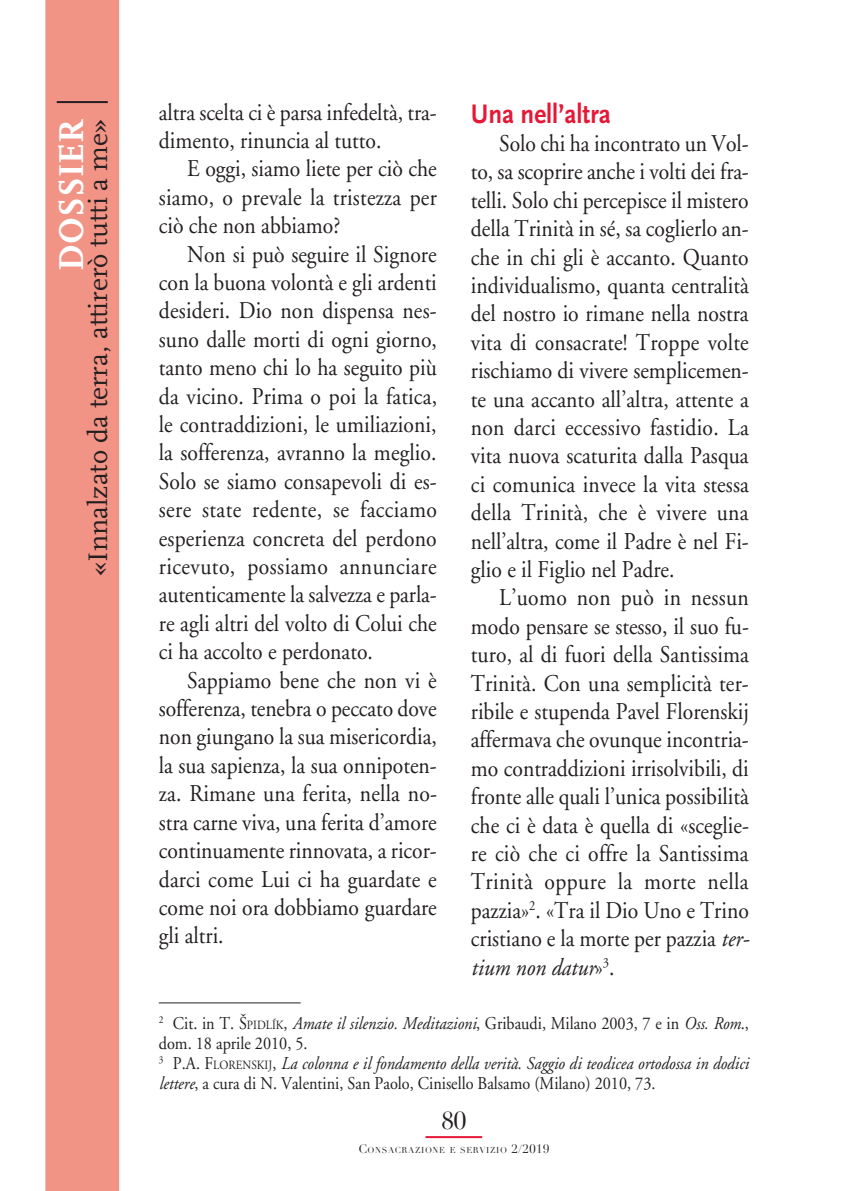
<style>
.page{position:relative;width:851px;height:1191px;background:#fff}
.page>*{position:absolute;margin:0;border:0;box-sizing:border-box;transform-origin:0 0}
.t1{font:700 36px "FF Scala";color:#fff}
.t2{font:28px "FF Scala";color:#231f20}
.t3{font:700 28px "Scala Sans";color:#e51836;scale:.9 1}
.t4{font:24px/28.4px "Adobe Garamond";color:#231f20;text-align:justify;scale:.9 1}
.t5{font:24px "Didot";color:#231f20}
.t6{font:18px/20px "Adobe Garamond";color:#231f20;scale:.9 1}
.t7{font:8.4px "Didot";letter-spacing:.07em;color:#231f20}
.s1{font-style:italic}
.s2{font-style:inherit}
.s3{font-size:12.6px}
.s4{font-size:12px}
</style>
<div class="page">
<div style="left:45px;top:0;width:74px;height:1191px;background:#f19385"></div>
<hr style="left:425px;top:1136px;width:57px;height:2px;background:#e51836">
<hr style="left:57px;top:101px;width:51px;height:2px;background:#231f20">
<hr style="left:159px;top:1002px;width:141px;height:1px;background:#231f20">
<h1 class="t1" style="left:51px;top:271px;width:153px;rotate:-90deg">DOSSIER</h1>
<p class="t2" style="left:83px;top:575px;width:458px;rotate:-90deg">«Innalzato da terra, attirerò tutti a me»</p>
<p class="t3" style="left:471px;top:98px;width:157px">Una nell’altra</p>
<p class="t4" style="left:471px;top:130px;width:310px;text-indent:28px">Solo chi ha incontrato un Vol&shy;to, sa scoprire anche i volti dei fra&shy;telli. Solo chi percepisce il mistero della Trinità in sé, sa coglierlo an&shy;che in chi gli è accanto. Quanto individualismo, quanta centralità del nostro io rimane nella nostra vita di consacrate! Troppe volte rischiamo di vivere semplicemen&shy;te una accanto all’altra, attente a non darci eccessivo fastidio. La vita nuova scaturita dalla Pasqua ci comunica invece la vita stessa della Trinità, che è vivere una nell’altra, come il Padre è nel Fi&shy;glio e il Figlio nel Padre.</p>
<p class="t4" style="left:471px;top:584px;width:311px;text-indent:28px">L’uomo non può in nessun modo pensare se stesso, il suo fu&shy;turo, al di fuori della Santissima Trinità. Con una semplicità ter&shy;ribile e stupenda Pavel Florenskij affermava che ovunque incontria&shy;mo contraddizioni irrisolvibili, di fronte alle quali l’unica possibilità che ci è data è quella di «sceglie&shy;re ciò che ci offre la Santissima Trinità oppure la morte nella pazzia»<sup>2</sup>. «Tra il Dio Uno e Trino cristiano e la morte per pazzia <span class="s1">ter&shy;tium non datur</span>»<sup>3</sup>.</p>
<p class="t6" style="left:159px;top:1013px;width:657px"><sup>2</sup> Cit. in <span class="s2">T. Š</span><span class="s3">PIDLÍK</span>, <span class="s1">Amate il silenzio. Meditazioni</span>, Gribaudi, Milano 2003, 7 e in <span class="s1">Oss. Rom</span>., dom. 18 aprile 2010, 5.<br><sup>3</sup> <span class="s2">P.A. F</span><span class="s3">LORENSKIJ</span>, <span class="s1">La colonna e il fondamento della verità. Saggio di teodicea ortodossa in dodici lettere</span>, a cura di N. Valentini, San Paolo, Cinisello Balsamo (Milano) 2010, 73.</p>
<p class="t4" style="left:159px;top:98px;width:310px">altra scelta ci è parsa infedeltà, tra&shy;dimento, rinuncia al tutto.</p>
<p class="t4" style="left:159px;top:155px;width:310px;text-indent:28px">E oggi, siamo liete per ciò che siamo, o prevale la tristezza per ciò che non abbiamo?</p>
<p class="t4" style="left:159px;top:240px;width:310px;text-indent:28px">Non si può seguire il Signore con la buona volontà e gli ardenti desideri. Dio non dispensa nes&shy;suno dalle morti di ogni giorno, tanto meno chi lo ha seguito più da vicino. Prima o poi la fatica, le contraddizioni, le umiliazioni, la sofferenza, avranno la meglio.<br>Solo se siamo consapevoli di es&shy;sere state redente, se facciamo esperienza concreta del perdono ricevuto, possiamo annunciare autenticamente la salvezza e parla&shy;re agli altri del volto di Colui che ci ha accolto e perdonato.</p>
<p class="t4" style="left:159px;top:666px;width:310px;text-indent:28px">Sappiamo bene che non vi è sofferenza, tenebra o peccato dove non giungano la sua misericordia, la sua sapienza, la sua onnipoten&shy;za. Rimane una ferita, nella no&shy;stra carne viva, una ferita d’amore continuamente rinnovata, a ricor&shy;darci come Lui ci ha guardate e come noi ora dobbiamo guardare gli altri.</p>
<p class="t5" style="left:441px;top:1105px;width:26px">80</p>
<p class="t7" style="left:358px;top:1144px;width:192px"><span class="s4">C</span>ONSACRAZIONE E SERVIZIO <span class="s4">2/2019</span></p>
</div>
